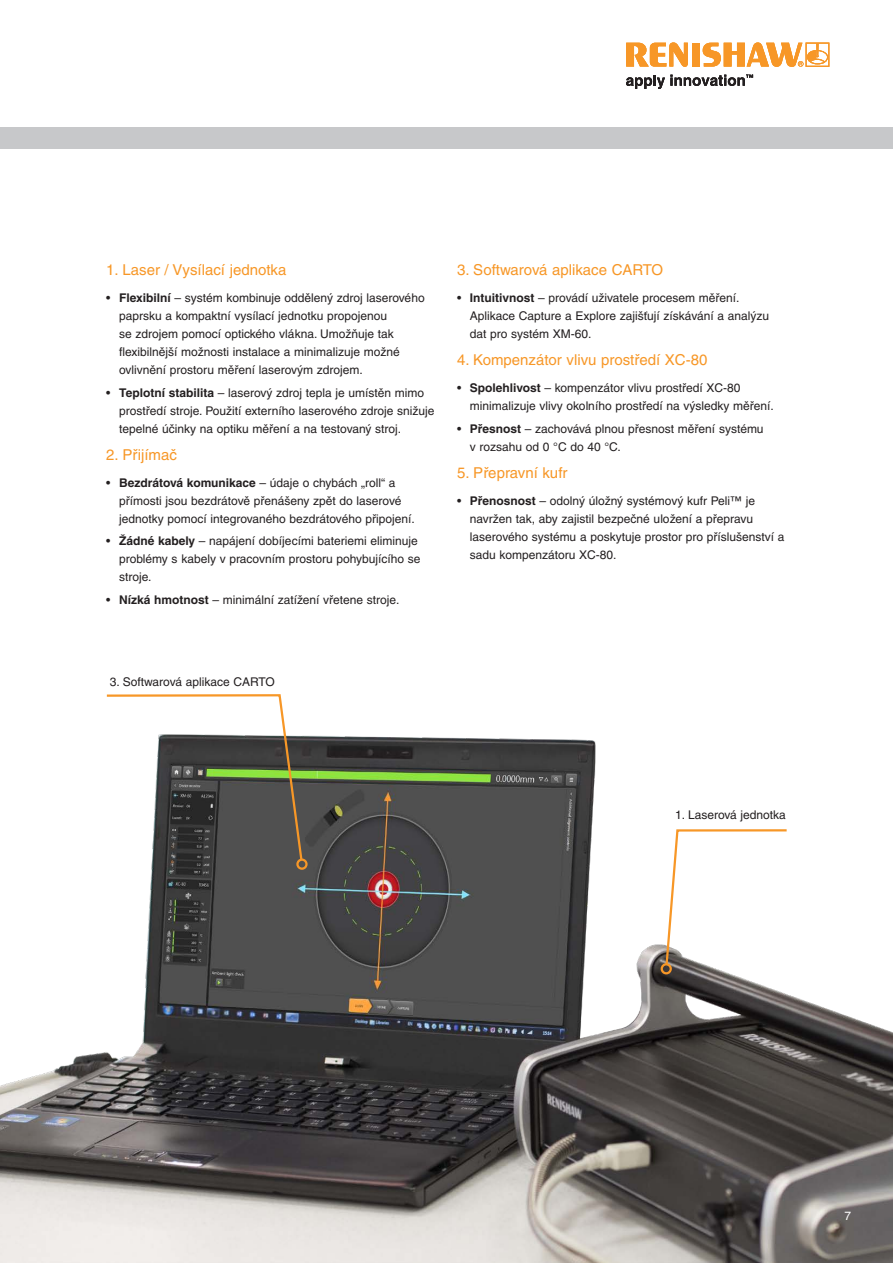
<style>
.page{position:relative;width:893px;height:1263px;background:#fff}
.page>*{position:absolute;margin:0;border:0;box-sizing:border-box;transform-origin:0 0}
.Paragraph_titles{font:15px "Helvetica CE";color:#f79727}
._8pt_text{font:12px/18px "Helvetica CE";color:#231f20}
.Note_text{font:12px "Helvetica LT Pro";color:#fff}
.s1{font-family:"Helvetica"}
.s2{font-weight:700}
.s3{font-family:"Helvetica LT Pro"}
</style>
<div class="page">
<img style="left:0;top:735px;width:893px;height:528px">
<div style="left:0;top:128px;width:893px;height:21px;background:#c7c8ca"></div>
<svg style="left:626px;top:43px;width:62px;height:24px"></svg>
<div style="left:692px;top:43px;width:8px;height:24px;background:#f79727"></div>
<div style="left:806px;top:43px;width:23px;height:24px;border:1px solid #f79727"></div>
<div style="left:807px;top:50px;width:21px;height:14px;border:1px solid #f79727;border-radius:50%"></div>
<svg style="left:703px;top:43px;width:122px;height:24px"></svg>
<svg style="left:626px;top:75px;width:127px;height:14px"></svg>
<svg style="left:664px;top:828px;width:125px;height:139px"></svg>
<div style="left:661px;top:963px;width:11px;height:11px;border:2px solid #f79727;border-radius:50%"></div>
<svg style="left:105px;top:694px;width:199px;height:168px"></svg>
<div style="left:296px;top:858px;width:12px;height:12px;border:2px solid #f79727;border-radius:50%"></div>
<p class="Paragraph_titles" style="left:106px;top:261px;width:182px">1. Laser / Vysílací jednotka</p>
<p class="_8pt_text" style="left:119px;top:289px;width:307px;text-indent:-13px"><span class="s1">•</span> <span class="s2">Flexibilní</span> – systém kombinuje oddělený zdroj laserového paprsku a kompaktní vysílací jednotku propojenou<br>se zdrojem pomocí optického vlákna. Umožňuje tak flexibilnější možnosti instalace a minimalizuje možné ovlivnění prostoru měření laserovým zdrojem.</p>
<p class="_8pt_text" style="left:119px;top:384px;width:317px;text-indent:-13px"><span class="s1">•</span> <span class="s2">Teplotní stabilita</span> – laserový zdroj tepla je umístěn mimo prostředí stroje. Použití externího laserového zdroje snižuje tepelné účinky na optiku měření a na testovaný stroj.</p>
<p class="Paragraph_titles" style="left:106px;top:446px;width:72px">2. Přijímač</p>
<p class="_8pt_text" style="left:119px;top:474px;width:297px;text-indent:-13px"><span class="s1">•</span> <span class="s2">Bezdrátová komunikace</span> – údaje o chybách „roll“ a přímosti jsou bezdrátově přenášeny zpět do laserové jednotky pomocí integrovaného bezdrátového připojení.</p>
<p class="_8pt_text" style="left:119px;top:532px;width:303px;text-indent:-13px"><span class="s1">•</span> <span class="s2">Žádné kabely</span> – napájení dobíjecími bateriemi eliminuje problémy s kabely v pracovním prostoru pohybujícího se stroje.</p>
<p class="_8pt_text" style="left:106px;top:591px;width:295px"><span class="s1">•</span> <span class="s2">Nízká hmotnost</span> – minimální zatížení vřetene stroje.</p>
<p class="Paragraph_titles" style="left:457px;top:261px;width:208px">3. Softwarová aplikace CARTO</p>
<p class="_8pt_text" style="left:470px;top:289px;width:301px;text-indent:-13px"><span class="s1">•</span> <span class="s2">Intuitivnost</span> – provádí uživatele procesem měření.<br>Aplikace Capture a Explore zajišťují získávání a analýzu dat pro systém XM-60.</p>
<p class="Paragraph_titles" style="left:457px;top:351px;width:252px">4. Kompenzátor vlivu prostředí XC-80</p>
<p class="_8pt_text" style="left:470px;top:379px;width:305px;text-indent:-13px"><span class="s1">•</span> <span class="s2">Spolehlivost</span> – kompenzátor vlivu prostředí XC-80 minimalizuje vlivy okolního prostředí na výsledky měření.</p>
<p class="_8pt_text" style="left:470px;top:420px;width:295px;text-indent:-13px"><span class="s1">•</span> <span class="s2">Přesnost</span> <span class="s3">–</span> zachovává plnou přesnost měření systému v rozsahu od 0 °C do 40 °C.</p>
<p class="Paragraph_titles" style="left:457px;top:464px;width:112px">5. Přepravní kufr</p>
<p class="_8pt_text" style="left:470px;top:492px;width:316px;text-indent:-13px"><span class="s1">•</span> <span class="s2">Přenosnost</span> – odolný úložný systémový kufr Peli™ je navržen tak, aby zajistil bezpečné uložení a přepravu laserového systému a poskytuje prostor pro příslušenství a sadu kompenzátoru XC-80.</p>
<p class="_8pt_text" style="left:110px;top:673px;width:166px">3. Softwarová aplikace CARTO</p>
<p class="_8pt_text" style="left:675px;top:805px;width:112px">1. Laserová jednotka</p>
<p class="Note_text" style="left:844px;top:1209px;width:8px">7</p>
</div>
